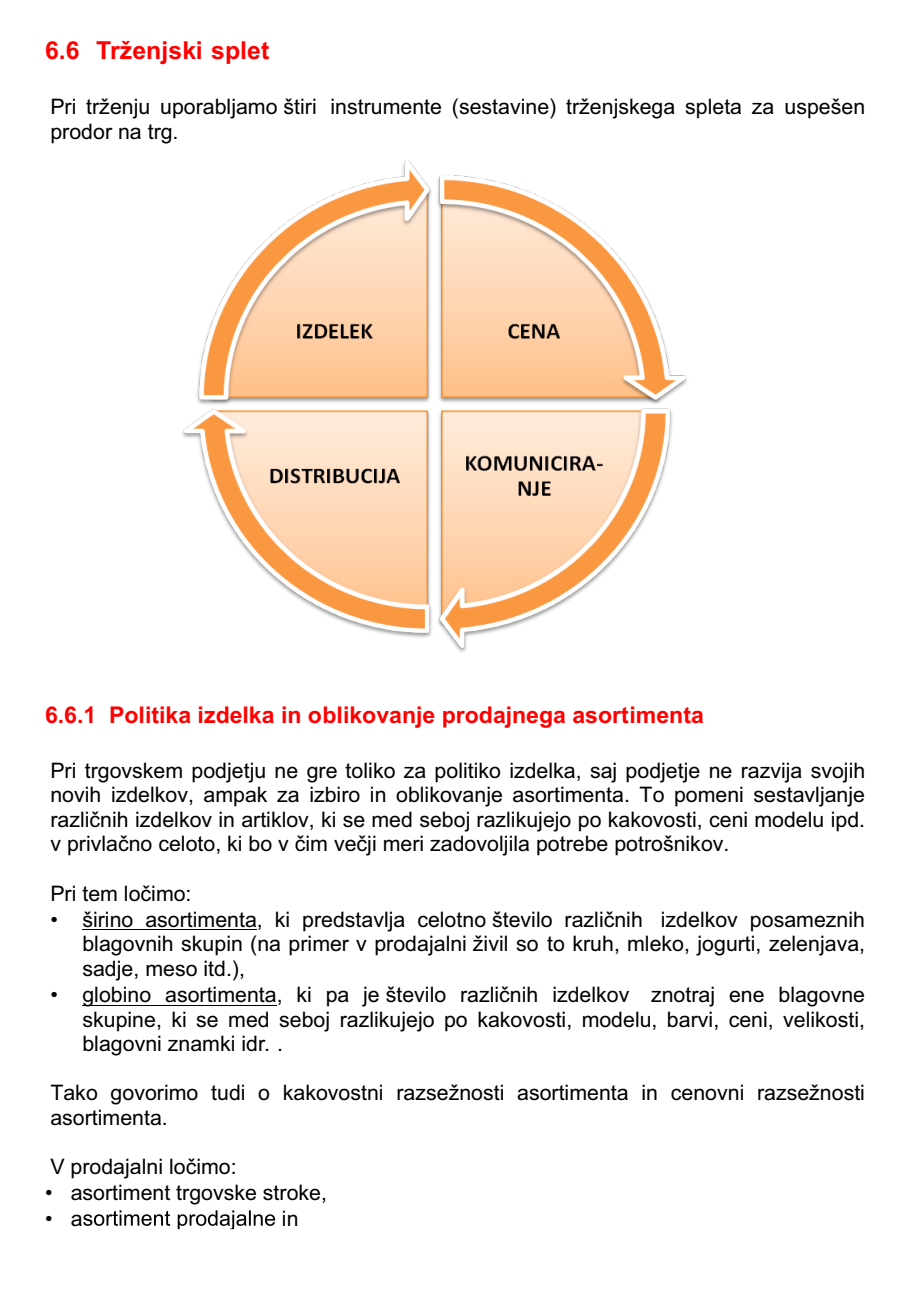
<style>
.page{position:relative;width:920px;height:1290px;background:#fff}
.page>*{position:absolute;margin:0;border:0;box-sizing:border-box;transform-origin:0 0}
.t1{font:700 24.75px "Arial";letter-spacing:.005em;color:#f00}
.t2{font:700 23.1px "Arial";color:#f00}
.t3{font:21.3px/24.6px "Arial";color:#000;text-align:justify}
</style>
<div class="page">
<hr style="left:83px;top:930px;width:174px;height:1px;background:#000">
<hr style="left:83px;top:1005px;width:194px;height:1px;background:#000">
<svg style="left:83px;top:1210px;width:192px;height:19px"></svg>
<img style="left:182px;top:160px;width:505px;height:492px">
<p class="t1" style="left:45px;top:41px;width:226px">6.6 Trženjski splet</p>
<p class="t3" style="left:50px;top:96px;width:816px">Pri trženju uporabljamo štiri instrumente (sestavine) trženjskega spleta za uspešen prodor na trg.</p>
<p class="t2" style="left:45px;top:706px;width:660px">6.6.1 Politika izdelka in oblikovanje prodajnega asortimenta</p>
<p class="t3" style="left:50px;top:760px;width:816px">Pri trgovskem podjetju ne gre toliko za politiko izdelka, saj podjetje ne razvija svojih novih izdelkov, ampak za izbiro in oblikovanje asortimenta. To pomeni sestavljanje različnih izdelkov in artiklov, ki se med seboj razlikujejo po kakovosti, ceni modelu ipd. v privlačno celoto, ki bo v čim večji meri zadovoljila potrebe potrošnikov.</p>
<p class="t3" style="left:50px;top:883px;width:143px">Pri tem ločimo:</p>
<p class="t3" style="left:82px;top:909px;width:784px;text-indent:-32px">• širino asortimenta, ki predstavlja celotno število različnih izdelkov posameznih blagovnih skupin (na primer v prodajalni živil so to kruh, mleko, jogurti, zelenjava, sadje, meso itd.),</p>
<p class="t3" style="left:82px;top:984px;width:784px;text-indent:-32px">• globino asortimenta, ki pa je število različnih izdelkov znotraj ene blagovne skupine, ki se med seboj razlikujejo po kakovosti, modelu, barvi, ceni, velikosti, blagovni znamki idr. .</p>
<p class="t3" style="left:50px;top:1082px;width:816px">Tako govorimo tudi o kakovostni razsežnosti asortimenta in cenovni razsežnosti asortimenta.</p>
<p class="t3" style="left:50px;top:1156px;width:188px">V prodajalni ločimo:</p>
<p class="t3" style="left:45px;top:1182px;width:283px">• asortiment trgovske stroke,</p>
<p class="t3" style="left:45px;top:1208px;width:39px">• a</p>
<p class="t3" style="left:282px;top:1208px;width:18px">in</p>
</div>
